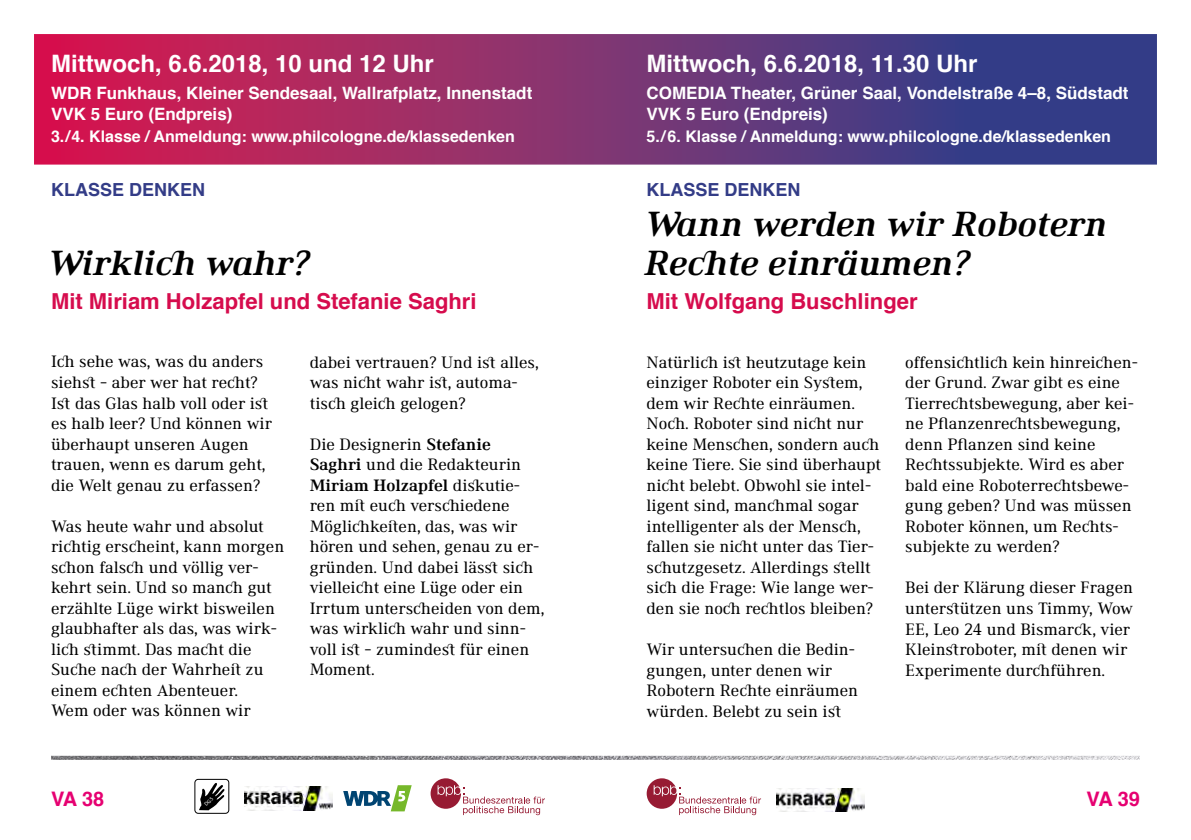
<style>
.page{position:relative;width:1191px;height:840px;background:#fff}
.page>*{position:absolute;margin:0;border:0;box-sizing:border-box;transform-origin:0 0}
.t1{font:italic 700 36px/39px "Ethos";color:#000}
.t2{font:700 24px "Helvetica";color:#fff}
.t3{font:700 22px "Helvetica";color:#d60c4d}
.t4{font:700 20px "Helvetica";letter-spacing:-.035em;color:#e60071}
.t5{font:700 18px "Helvetica";color:#333c87}
.t6{font:17px/20.6px "Ethos";color:#000}
.t7{font:700 17px/21px "Helvetica";color:#fff}
.t8{font:700 16px "Helvetica";color:#fff}
.s1{font-weight:700}
</style>
<div class="page">
<img style="left:51px;top:755px;width:1089px;height:4px">
<svg style="left:34px;top:34px;width:1123px;height:130px;background:#7e306f"></svg>
<svg style="left:430px;top:778px;width:115px;height:36px"></svg>
<svg style="left:646px;top:778px;width:115px;height:36px"></svg>
<svg style="left:194px;top:780px;width:36px;height:34px"></svg>
<div style="left:194px;top:778px;width:35px;height:35px;border:1px solid #000;border-radius:3px"></div>
<img style="left:244px;top:786px;width:88px;height:23px">
<img style="left:776px;top:788px;width:88px;height:22px">
<svg style="left:343px;top:785px;width:69px;height:25px"></svg>
<svg style="left:199px;top:782px;width:26px;height:27px"></svg>
<h2 class="t2" style="left:51px;top:44px;width:384px">Mittwoch, 6.6.2018, 10 und 12 Uhr</h2>
<p class="t7" style="left:51px;top:82px;width:483px">WDR Funkhaus, Kleiner Sendesaal, Wallrafplatz, Innenstadt<br>VVK 5 Euro (Endpreis)</p>
<p class="t8" style="left:51px;top:123px;width:465px">3./4. Klasse / Anmeldung: www.philcologne.de/klassedenken</p>
<h2 class="t2" style="left:646px;top:44px;width:332px">Mittwoch, 6.6.2018, 11.30 Uhr</h2>
<p class="t7" style="left:646px;top:82px;width:483px">COMEDIA Theater, Grüner Saal, Vondelstraße 4–8, Südstadt<br>VVK 5 Euro (Endpreis)</p>
<p class="t8" style="left:646px;top:123px;width:466px">5./6. Klasse / Anmeldung: www.philcologne.de/klassedenken</p>
<p class="t5" style="left:51px;top:175px;width:156px">KLASSE DENKEN</p>
<p class="t5" style="left:646px;top:175px;width:156px">KLASSE DENKEN</p>
<h1 class="t1" style="left:48px;top:243px;width:263px">Wirklich wahr?</h1>
<h1 class="t1" style="left:645px;top:204px;width:464px">Wann werden wir Robotern<br>Rechte einräumen?</h1>
<p class="t3" style="left:51px;top:283px;width:427px">Mit Miriam Holzapfel und Stefanie Saghri</p>
<p class="t3" style="left:646px;top:283px;width:272px">Mit Wolfgang Buschlinger</p>
<p class="t6" style="left:51px;top:351px;width:222px">Ich sehe was, was du anders siehst – aber wer hat recht?<br>Ist das Glas halb voll oder ist es halb leer? Und können wir überhaupt unseren Augen trauen, wenn es darum geht, die Welt genau zu erfassen?</p>
<p class="t6" style="left:51px;top:515px;width:235px">Was heute wahr und absolut richtig erscheint, kann morgen schon falsch und völlig ver&shy;kehrt sein. Und so manch gut erzählte Lüge wirkt bisweilen glaubhafter als das, was wirk&shy;lich stimmt. Das macht die<br>Suche nach der Wahrheit zu einem echten Abenteuer.<br>Wem oder was können wir</p>
<p class="t6" style="left:310px;top:351px;width:230px">dabei vertrauen? Und ist alles, was nicht wahr ist, automa&shy;tisch gleich gelogen?</p>
<p class="t6" style="left:310px;top:433px;width:236px">Die Designerin <span class="s1">Stefanie<br>Saghri</span> und die Redakteurin<br><span class="s1">Miriam Holzapfel</span> diskutie&shy;ren mit euch verschiedene<br>Möglichkeiten, das, was wir hören und sehen, genau zu er&shy;gründen. Und dabei lässt sich vielleicht eine Lüge oder ein<br>Irrtum unterscheiden von dem, was wirklich wahr und sinn&shy;voll ist – zumindest für einen<br>Moment.</p>
<p class="t6" style="left:646px;top:351px;width:236px">Natürlich ist heutzutage kein einziger Roboter ein System, dem wir Rechte einräumen.<br>Noch. Roboter sind nicht nur keine Menschen, sondern auch keine Tiere. Sie sind überhaupt nicht belebt. Obwohl sie intel&shy;ligent sind, manchmal sogar intelligenter als der Mensch, fallen sie nicht unter das Tier&shy;schutzgesetz. Allerdings stellt sich die Frage: Wie lange wer&shy;den sie noch rechtlos bleiben?</p>
<p class="t6" style="left:646px;top:638px;width:213px">Wir untersuchen die Bedin&shy;gungen, unter denen wir<br>Robotern Rechte einräumen würden. Belebt zu sein ist</p>
<p class="t6" style="left:905px;top:351px;width:234px">offensichtlich kein hinreichen&shy;der Grund. Zwar gibt es eine<br>Tierrechtsbewegung, aber kei&shy;ne Pflanzenrechtsbewegung, denn Pflanzen sind keine<br>Rechtssubjekte. Wird es aber bald eine Roboterrechtsbewe&shy;gung geben? Und was müssen<br>Roboter können, um Rechts&shy;subjekte zu werden?</p>
<p class="t6" style="left:905px;top:577px;width:229px">Bei der Klärung dieser Fragen unterstützen uns Timmy, Wow<br>EE, Leo 24 und Bismarck, vier<br>Kleinstroboter, mit denen wir<br>Experimente durchführen.</p>
<p class="t4" style="left:51px;top:782px;width:55px">VA 38</p>
<p class="t4" style="left:1086px;top:782px;width:55px">VA 39</p>
</div>
